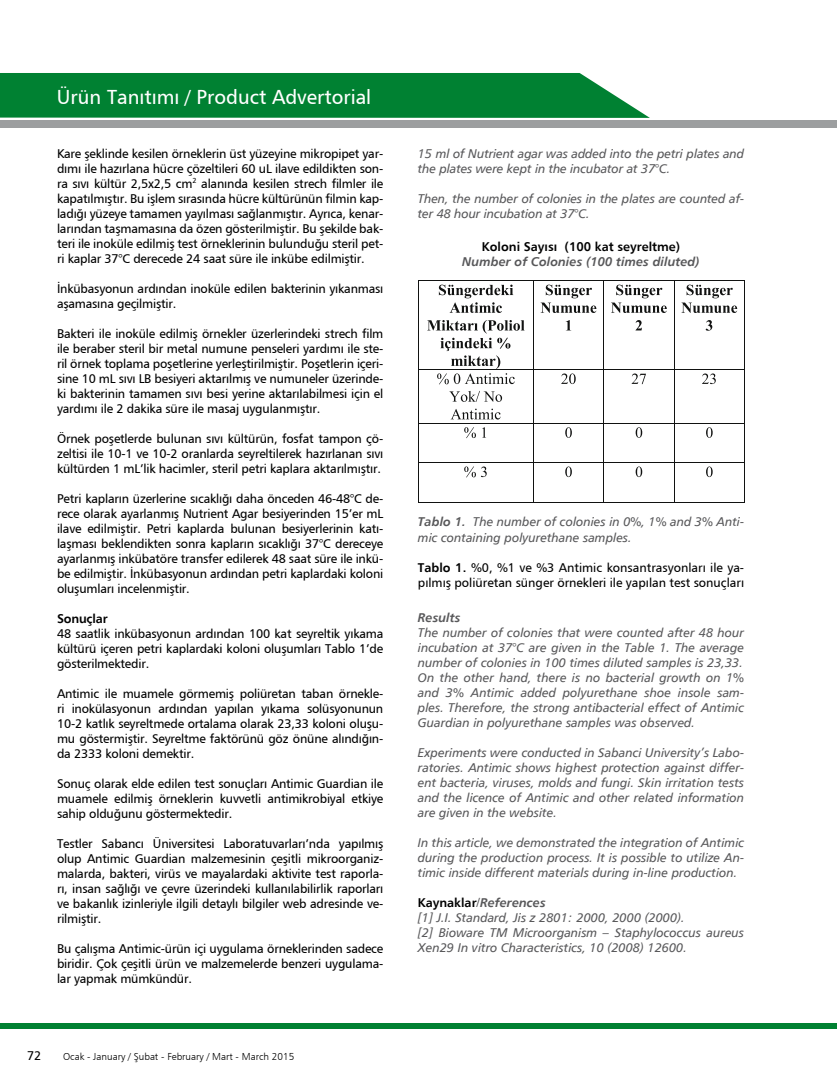
<style>
.page{position:relative;width:837px;height:1085px;background:#fff}
.page>*{position:absolute;margin:0;border:0;box-sizing:border-box;transform-origin:0 0}
.t1{font:20px "Humanist 777 BT Roman B";color:#fff}
.t2{font:12.5px/15px "Humanist 777 BT Roman B";letter-spacing:-.015em;color:#000;text-align:justify}
.t3{font:12.5px/15px "Humanist 777 BT Italic B";color:#58585a}
.t4{font:12.5px "Humanist 777 BT Bold Italic B";color:#58585a}
.t5{font:12.5px "Humanist 777 BT Bold B";color:#000}
.t6{font:10px "Humanist 777 BT Light B";color:#000}
.s1{font-family:"Humanist 777 BT Bold Italic B"}
.s2{font-family:"Humanist 777 BT Bold B"}
.s3{font-family:"Humanist 777 BT Bold B";color:#000}
</style>
<div class="page">
<svg style="left:0;top:73px;width:649px;height:45px;background:#0e883d"></svg>
<div style="left:0;top:120px;width:836px;height:7px;background:#9c9e9f"></div>
<div style="left:0;top:1022px;width:836px;height:6px;background:#008132"></div>
<svg style="left:438px;top:284px;width:75px;height:29px"></svg>
<svg style="left:540px;top:284px;width:56px;height:29px"></svg>
<svg style="left:565px;top:320px;width:5px;height:10px"></svg>
<svg style="left:611px;top:284px;width:55px;height:29px"></svg>
<svg style="left:635px;top:320px;width:6px;height:10px"></svg>
<svg style="left:681px;top:284px;width:56px;height:29px"></svg>
<svg style="left:705px;top:320px;width:7px;height:10px"></svg>
<hr style="left:418px;top:280px;width:114px;height:1px;background:#111211">
<hr style="left:533px;top:280px;width:70px;height:1px;background:#111211">
<hr style="left:603px;top:280px;width:70px;height:1px;background:#111211">
<hr style="left:674px;top:280px;width:69px;height:1px;background:#111211">
<hr style="left:418px;top:281px;width:1px;height:88px;background:#111211">
<hr style="left:532px;top:281px;width:1px;height:88px;background:#111211">
<hr style="left:603px;top:281px;width:1px;height:88px;background:#111211">
<hr style="left:673px;top:281px;width:1px;height:88px;background:#111211">
<hr style="left:743px;top:281px;width:1px;height:88px;background:#111211">
<svg style="left:427px;top:320px;width:97px;height:64px"></svg>
<svg style="left:449px;top:391px;width:53px;height:11px"></svg>
<svg style="left:451px;top:408px;width:49px;height:11px"></svg>
<svg style="left:561px;top:373px;width:14px;height:11px"></svg>
<svg style="left:631px;top:373px;width:14px;height:11px"></svg>
<svg style="left:702px;top:373px;width:13px;height:11px"></svg>
<hr style="left:418px;top:369px;width:114px;height:1px;background:#111211">
<hr style="left:533px;top:369px;width:70px;height:1px;background:#111211">
<hr style="left:603px;top:369px;width:70px;height:1px;background:#111211">
<hr style="left:674px;top:369px;width:69px;height:1px;background:#111211">
<hr style="left:418px;top:370px;width:1px;height:53px;background:#111211">
<hr style="left:532px;top:370px;width:1px;height:53px;background:#111211">
<hr style="left:603px;top:370px;width:1px;height:53px;background:#111211">
<hr style="left:673px;top:370px;width:1px;height:53px;background:#111211">
<hr style="left:743px;top:370px;width:1px;height:53px;background:#111211">
<svg style="left:464px;top:427px;width:12px;height:11px"></svg>
<svg style="left:482px;top:427px;width:3px;height:10px"></svg>
<svg style="left:565px;top:427px;width:6px;height:11px"></svg>
<svg style="left:635px;top:427px;width:7px;height:11px"></svg>
<svg style="left:706px;top:427px;width:6px;height:11px"></svg>
<hr style="left:418px;top:423px;width:114px;height:1px;background:#111211">
<hr style="left:533px;top:423px;width:70px;height:1px;background:#111211">
<hr style="left:603px;top:423px;width:70px;height:1px;background:#111211">
<hr style="left:674px;top:423px;width:69px;height:1px;background:#111211">
<hr style="left:418px;top:424px;width:1px;height:38px;background:#111211">
<hr style="left:532px;top:424px;width:1px;height:38px;background:#111211">
<hr style="left:603px;top:424px;width:1px;height:38px;background:#111211">
<hr style="left:673px;top:424px;width:1px;height:38px;background:#111211">
<hr style="left:743px;top:424px;width:1px;height:38px;background:#111211">
<svg style="left:464px;top:466px;width:22px;height:11px"></svg>
<svg style="left:565px;top:466px;width:6px;height:11px"></svg>
<svg style="left:635px;top:466px;width:7px;height:11px"></svg>
<svg style="left:706px;top:466px;width:6px;height:11px"></svg>
<hr style="left:418px;top:462px;width:114px;height:1px;background:#111211">
<hr style="left:533px;top:462px;width:70px;height:1px;background:#111211">
<hr style="left:603px;top:462px;width:70px;height:1px;background:#111211">
<hr style="left:674px;top:462px;width:69px;height:1px;background:#111211">
<hr style="left:418px;top:463px;width:1px;height:39px;background:#111211">
<hr style="left:418px;top:502px;width:114px;height:1px;background:#111211">
<hr style="left:532px;top:463px;width:1px;height:39px;background:#111211">
<hr style="left:533px;top:502px;width:70px;height:1px;background:#111211">
<hr style="left:603px;top:463px;width:1px;height:39px;background:#111211">
<hr style="left:603px;top:502px;width:70px;height:1px;background:#111211">
<hr style="left:673px;top:463px;width:1px;height:39px;background:#111211">
<hr style="left:674px;top:502px;width:69px;height:1px;background:#111211">
<hr style="left:743px;top:463px;width:1px;height:39px;background:#111211">
<h1 class="t1" style="left:57px;top:84px;width:316px">Ürün Tanıtımı / Product Advertorial</h1>
<p class="t2" style="left:57px;top:145px;width:328px">Kare şeklinde kesilen örneklerin üst yüzeyine mikropipet yar&shy;dımı ile hazırlana hücre çözeltileri 60 uL ilave edildikten son&shy;ra sıvı kültür 2,5x2,5 cm<sup>2</sup> alanında kesilen strech filmler ile kapatılmıştır. Bu işlem sırasında hücre kültürünün filmin kap&shy;ladığı yüzeye tamamen yayılması sağlanmıştır. Ayrıca, kenar&shy;larından taşmamasına da özen gösterilmiştir. Bu şekilde bak&shy;teri ile inoküle edilmiş test örneklerinin bulunduğu steril pet&shy;ri kaplar 37°C derecede 24 saat süre ile inkübe edilmiştir.</p>
<p class="t2" style="left:57px;top:280px;width:328px">İnkübasyonun ardından inoküle edilen bakterinin yıkanması aşamasına geçilmiştir.</p>
<p class="t2" style="left:57px;top:325px;width:327px">Bakteri ile inoküle edilmiş örnekler üzerlerindeki strech film ile beraber steril bir metal numune penseleri yardımı ile ste&shy;ril örnek toplama poşetlerine yerleştirilmiştir. Poşetlerin içeri&shy;sine 10 mL sıvı LB besiyeri aktarılmış ve numuneler üzerinde&shy;ki bakterinin tamamen sıvı besi yerine aktarılabilmesi için el yardımı ile 2 dakika süre ile masaj uygulanmıştır.</p>
<p class="t2" style="left:57px;top:430px;width:327px">Örnek poşetlerde bulunan sıvı kültürün, fosfat tampon çö&shy;zeltisi ile 10-1 ve 10-2 oranlarda seyreltilerek hazırlanan sıvı kültürden 1 mL’lik hacimler, steril petri kaplara aktarılmıştır.</p>
<p class="t2" style="left:57px;top:490px;width:328px">Petri kapların üzerlerine sıcaklığı daha önceden 46-48°C de&shy;rece olarak ayarlanmış Nutrient Agar besiyerinden 15’er mL ilave edilmiştir. Petri kaplarda bulunan besiyerlerinin katı&shy;laşması beklendikten sonra kapların sıcaklığı 37°C dereceye ayarlanmış inkübatöre transfer edilerek 48 saat süre ile inkü&shy;be edilmiştir. İnkübasyonun ardından petri kaplardaki koloni oluşumları incelenmiştir.</p>
<p class="t5" style="left:57px;top:610px;width:52px">Sonuçlar</p>
<p class="t2" style="left:57px;top:625px;width:327px">48 saatlik inkübasyonun ardından 100 kat seyreltik yıkama kültürü içeren petri kaplardaki koloni oluşumları Tablo 1’de gösterilmektedir.</p>
<p class="t2" style="left:57px;top:685px;width:327px">Antimic ile muamele görmemiş poliüretan taban örnekle&shy;ri inokülasyonun ardından yapılan yıkama solüsyonunun 10-2 katlık seyreltmede ortalama olarak 23,33 koloni oluşu&shy;mu göstermiştir. Seyreltme faktörünü göz önüne alındığın&shy;da 2333 koloni demektir.</p>
<p class="t2" style="left:57px;top:775px;width:327px">Sonuç olarak elde edilen test sonuçları Antimic Guardian ile muamele edilmiş örneklerin kuvvetli antimikrobiyal etkiye sahip olduğunu göstermektedir.</p>
<p class="t2" style="left:57px;top:835px;width:328px">Testler Sabancı Üniversitesi Laboratuvarları’nda yapılmış olup Antimic Guardian malzemesinin çeşitli mikroorganiz&shy;malarda, bakteri, virüs ve mayalardaki aktivite test raporla&shy;rı, insan sağlığı ve çevre üzerindeki kullanılabilirlik raporları ve bakanlık izinleriyle ilgili detaylı bilgiler web adresinde ve&shy;rilmiştir.</p>
<p class="t2" style="left:57px;top:940px;width:327px">Bu çalışma Antimic-ürün içi uygulama örneklerinden sadece biridir. Çok çeşitli ürün ve malzemelerde benzeri uygulama&shy;lar yapmak mümkündür.</p>
<p class="t2" style="left:27px;top:1047px;width:16px">72</p>
<p class="t6" style="left:63px;top:1050px;width:233px">Ocak - January / Şubat - February / Mart - March 2015</p>
<p class="t3" style="left:418px;top:145px;width:327px">15 ml of Nutrient agar was added into the petri plates and the plates were kept in the incubator at 37°C.</p>
<p class="t3" style="left:418px;top:190px;width:327px">Then, the number of colonies in the plates are counted af&shy;ter 48 hour incubation at 37°C.</p>
<p class="t5" style="left:482px;top:238px;width:200px">Koloni Sayısı (100 kat seyreltme)</p>
<p class="t4" style="left:462px;top:253px;width:239px">Number of Colonies (100 times diluted)</p>
<p class="t3" style="left:418px;top:514px;width:327px"><span class="s1">Tablo 1.</span> The number of colonies in 0%, 1% and 3% Anti&shy;mic containing polyurethane samples.</p>
<p class="t2" style="left:418px;top:559px;width:327px"><span class="s2">Tablo 1.</span> %0, %1 ve %3 Antimic konsantrasyonları ile ya&shy;pılmış poliüretan sünger örnekleri ile yapılan test sonuçları</p>
<p class="t4" style="left:418px;top:609px;width:44px">Results</p>
<p class="t3" style="left:418px;top:625px;width:327px;text-align:justify">The number of colonies that were counted after 48 hour incubation at 37°C are given in the Table 1. The average number of colonies in 100 times diluted samples is 23,33.<br>On the other hand, there is no bacterial growth on 1% and 3% Antimic added polyurethane shoe insole sam&shy;ples. Therefore, the strong antibacterial effect of Antimic Guardian in polyurethane samples was observed.</p>
<p class="t3" style="left:418px;top:745px;width:328px;text-align:justify">Experiments were conducted in Sabanci University’s Labo&shy;ratories. Antimic shows highest protection against differ&shy;ent bacteria, viruses, molds and fungi. Skin irritation tests and the licence of Antimic and other related information are given in the website.</p>
<p class="t3" style="left:418px;top:835px;width:328px;text-align:justify">In this article, we demonstrated the integration of Antimic during the production process. It is possible to utilize An&shy;timic inside different materials during in-line production.</p>
<p class="t4" style="left:418px;top:894px;width:129px"><span class="s3">Kaynaklar</span>/References</p>
<p class="t3" style="left:418px;top:910px;width:327px">[1] J.I. Standard, Jis z 2801: 2000, 2000 (2000).<br>[2] Bioware TM Microorganism – Staphylococcus aureus<br>Xen29 In vitro Characteristics, 10 (2008) 12600.</p>
</div>
